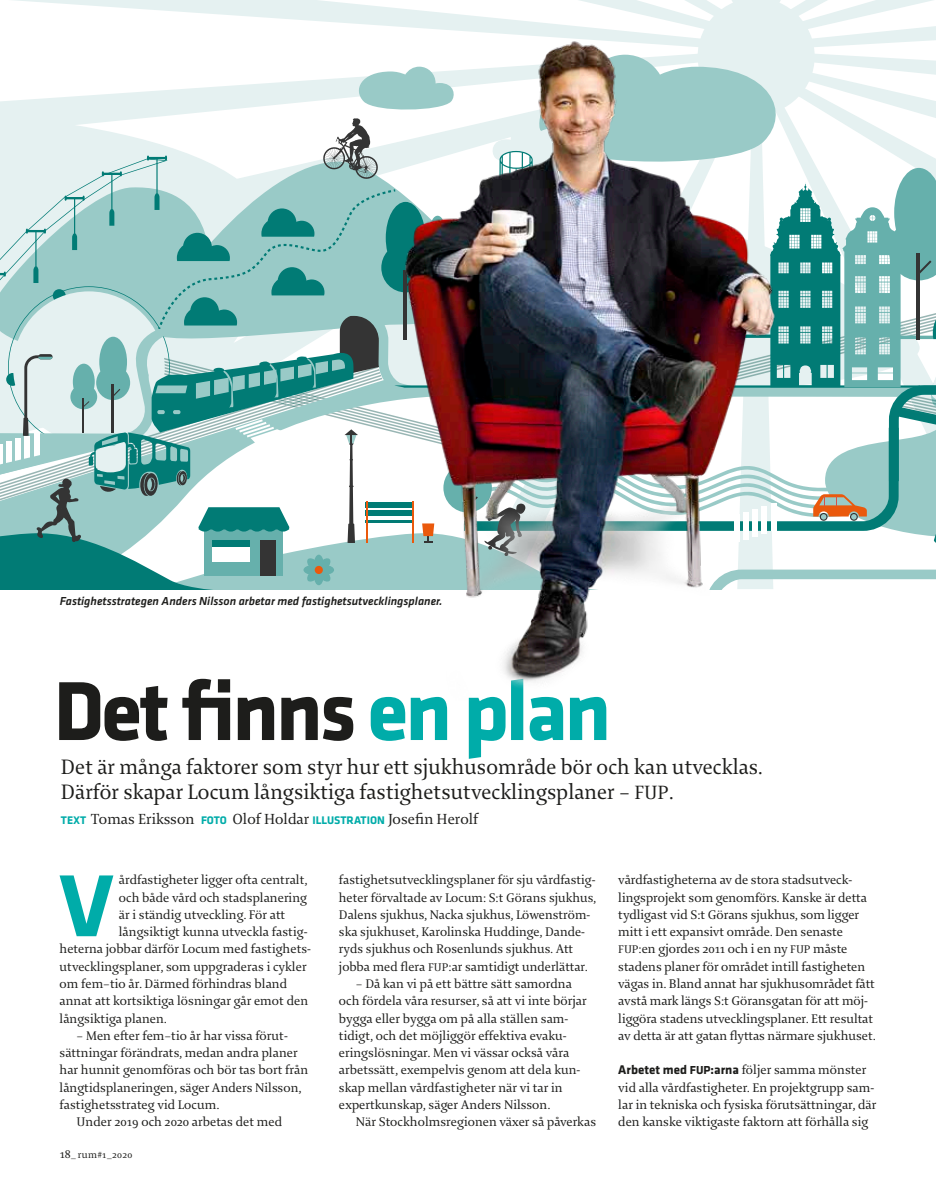
<style>
.page{position:relative;width:936px;height:1191px;background:#fff}
.page>*{position:absolute;margin:0;border:0;box-sizing:border-box;transform-origin:0 0}
.brödtext{font:700 91.2px "Klavika";color:#00aca9}
.t1{font:700 86.7px "Klavika";letter-spacing:-.04em;color:#1d1d1b}
.t2{font:22.5px/25px "Enigma";color:#1d1d1b}
.t3{font:15.75px "Enigma";color:#1d1d1b}
.brödtext-2{font:13.5px/17.2px "Enigma";color:#1d1d1b}
.t4{font:italic 500 12px "Klavika";color:#1d1d1b}
.t5{font:10.5px "Enigma";letter-spacing:.025em;color:#1d1d1b}
.s1{color:#00aca9}
.s2{font-size:20.7px}
.s3{font-family:"Klavika";font-weight:700;font-size:11.4px;color:#00aca9}
.s4{font-size:12.75px}
.s5{font-size:12px}
.s6{font-family:"Klavika";font-weight:700;font-size:13.05px}
.s7{font-family:"Klavika";font-weight:700;font-size:12px}
</style>
<div class="page">
<svg style="left:0;top:0;width:936px;height:589px"></svg>
<img style="left:374px;top:0;width:462px;height:682px">
<p class="t4" style="left:60px;top:592px;width:384px">Fastighetsstrategen Anders Nilsson arbetar med fastighetsutvecklingsplaner.</p>
<p class="t1" style="left:54px;top:664px;width:559px">Det finns <span class="s1">en plan</span></p>
<p class="t2" style="left:61px;top:754px;width:703px">Det är många faktorer som styr hur ett sjukhusområde bör och kan utvecklas.<br>Därför skapar Locum långsiktiga fastighetsutvecklingsplaner – <span class="s2">FUP</span>.</p>
<p class="t3" style="left:61px;top:810px;width:419px"><span class="s3">TEXT</span> Tomas Eriksson <span class="s3">FOTO</span> Olof Holdar <span class="s3">ILLUSTRATION</span> Josefin Herolf</p>
<p class="brödtext" style="left:60px;top:856px;width:55px">V</p>
<p class="brödtext-2" style="left:119px;top:872px;width:190px">årdfastigheter ligger ofta centralt,</p>
<p class="brödtext-2" style="left:119px;top:889px;width:190px">och både vård och stadsplanering</p>
<p class="brödtext-2" style="left:119px;top:906px;width:168px">är i ständig utveckling. För att</p>
<p class="brödtext-2" style="left:119px;top:923px;width:190px">långsiktigt kunna utveckla fastig-</p>
<p class="brödtext-2" style="left:60px;top:941px;width:253px">heterna jobbar därför Locum med fastighets-</p>
<p class="brödtext-2" style="left:60px;top:958px;width:248px">utvecklingsplaner, som uppgraderas i cykler</p>
<p class="brödtext-2" style="left:60px;top:975px;width:229px">om fem–tio år. Därmed förhindras bland</p>
<p class="brödtext-2" style="left:60px;top:992px;width:250px">annat att kortsiktiga lösningar går emot den</p>
<p class="brödtext-2" style="left:60px;top:1010px;width:109px">långsiktiga planen.</p>
<p class="brödtext-2" style="left:60px;top:1027px;width:250px;text-indent:17px">– Men efter fem–tio år har vissa förut&shy;sättningar förändrats, medan andra planer har hunnit genomföras och bör tas bort från långtidsplaneringen, säger Anders Nilsson, fastighetsstrateg vid Locum.</p>
<p class="brödtext-2" style="left:77px;top:1113px;width:207px">Under 2019 och 2020 arbetas det med</p>
<p class="t5" style="left:60px;top:1149px;width:74px"><span class="s4">18</span>_ rum#1_2020</p>
<p class="brödtext-2" style="left:339px;top:872px;width:259px">fastighetsutvecklingsplaner för sju vårdfastig&shy;heter förvaltade av Locum: S:t Görans sjukhus, Dalens sjukhus, Nacka sjukhus, Löwenström&shy;ska sjukhuset, Karolinska Huddinge, Dande&shy;ryds sjukhus och Rosenlunds sjukhus. Att jobba med flera <span class="s5">FUP</span>:ar samtidigt underlättar.</p>
<p class="brödtext-2" style="left:339px;top:975px;width:249px;text-indent:17px">– Då kan vi på ett bättre sätt samordna och fördela våra resurser, så att vi inte börjar bygga eller bygga om på alla ställen sam&shy;tidigt, och det möjliggör effektiva evaku&shy;eringslösningar. Men vi vässar också våra arbetssätt, exempelvis genom att dela kun&shy;skap mellan vårdfastigheter när vi tar in expertkunskap, säger Anders Nilsson.</p>
<p class="brödtext-2" style="left:356px;top:1113px;width:242px">När Stockholmsregionen växer så påverkas</p>
<p class="brödtext-2" style="left:618px;top:872px;width:259px">vårdfastigheterna av de stora stadsutveck&shy;lingsprojekt som genomförs. Kanske är detta tydligast vid S:t Görans sjukhus, som ligger mitt i ett expansivt område. Den senaste <span class="s5">FUP</span>:en gjordes 2011 och i en ny <span class="s5">FUP</span> måste stadens planer för området intill fastigheten vägas in. Bland annat har sjukhusområdet fått avstå mark längs S:t Göransgatan för att möj&shy;liggöra stadens utvecklingsplaner. Ett resultat av detta är att gatan flyttas närmare sjukhuset.</p>
<p class="brödtext-2" style="left:618px;top:1061px;width:259px"><span class="s6">Arbetet med</span> <span class="s7">FUP</span><span class="s6">:arna</span> följer samma mönster vid alla vårdfastigheter. En projektgrupp sam&shy;lar in tekniska och fysiska förutsättningar, där den kanske viktigaste faktorn att förhålla sig</p>
</div>
